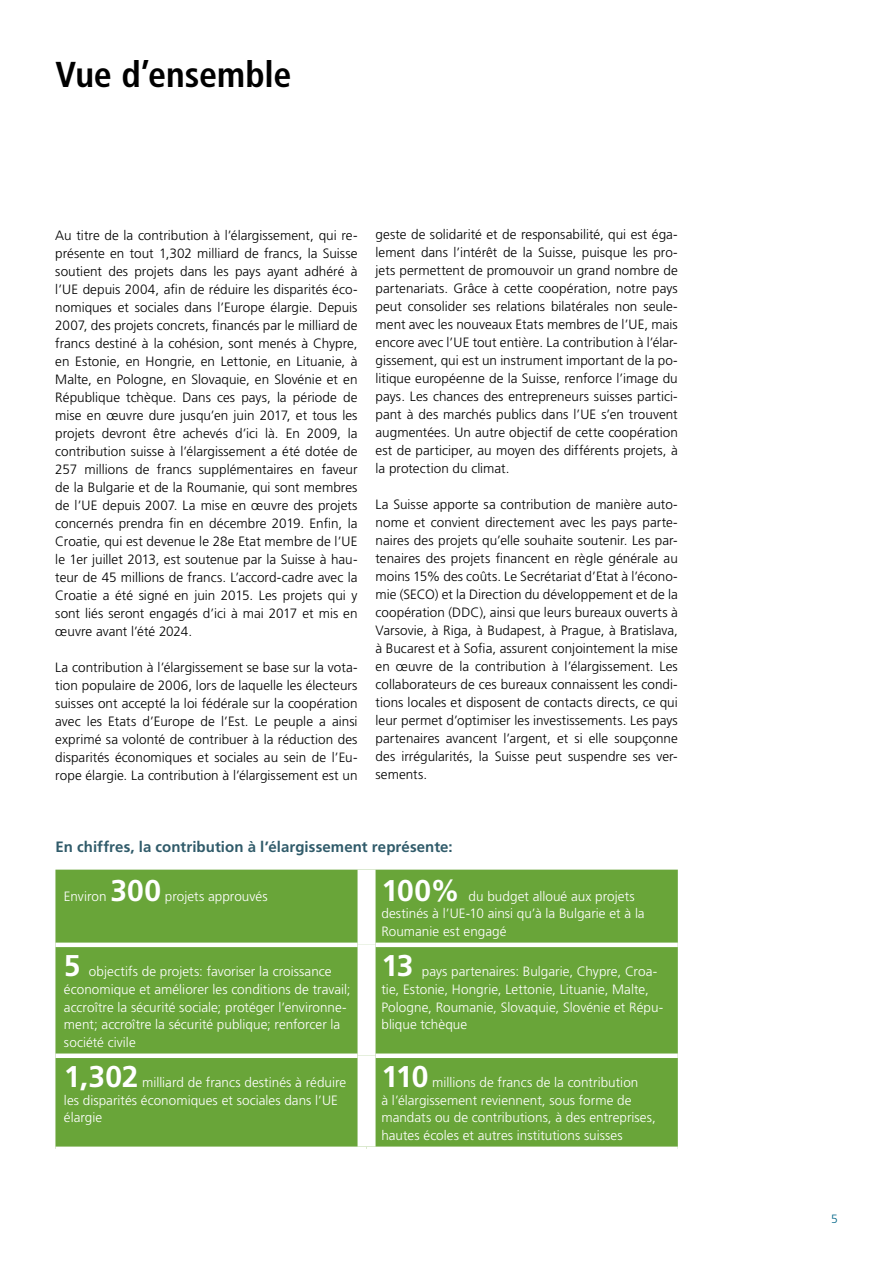
<style>
.page{position:relative;width:893px;height:1263px;background:#fff}
.page>*{position:absolute;margin:0;border:0;box-sizing:border-box;transform-origin:0 0}
.t1{font:700 condensed 36px "Frutiger LT Pro";letter-spacing:-.005em;color:#000}
.t2{font:700 30px "Frutiger LT Pro";letter-spacing:-.01em;color:#fff}
.t3{font:700 15px "Frutiger LT Pro";letter-spacing:.005em;color:#305b6a}
.t4{font:300 13.5px/18px "Frutiger LT Pro";color:#000;text-align:justify}
.t5{font:300 13.5px/17.9px "Frutiger LT Pro";color:#fff}
.t6{font:300 12px "Frutiger LT Pro";color:#006587}
</style>
<div class="page">
<div style="left:55px;top:870px;width:623px;height:276px;background:#69a539"></div>
<div style="left:55px;top:942px;width:303px;height:5px;background:#fff"></div>
<div style="left:376px;top:942px;width:302px;height:5px;background:#fff"></div>
<div style="left:55px;top:1053px;width:303px;height:5px;background:#fff"></div>
<div style="left:376px;top:1053px;width:302px;height:5px;background:#fff"></div>
<div style="left:358px;top:870px;width:18px;height:75px;background:#fff"></div>
<div style="left:358px;top:945px;width:18px;height:111px;background:#fff"></div>
<div style="left:358px;top:1056px;width:18px;height:90px;background:#fff"></div>
<h1 class="t1" style="left:55px;top:53px;width:238px">Vue d’ensemble</h1>
<p class="t4" style="left:55px;top:226px;width:304px">Au titre de la contribution à l’élargissement, qui re&shy;présente en tout 1,302 milliard de francs, la Suisse soutient des projets dans les pays ayant adhéré à l’UE depuis 2004, afin de réduire les disparités éco&shy;nomiques et sociales dans l’Europe élargie. Depuis 2007, des projets concrets, financés par le milliard de francs destiné à la cohésion, sont menés à Chypre, en Estonie, en Hongrie, en Lettonie, en Lituanie, à Malte, en Pologne, en Slovaquie, en Slovénie et en République tchèque. Dans ces pays, la période de mise en œuvre dure jusqu’en juin 2017, et tous les projets devront être achevés d’ici là. En 2009, la contribution suisse à l’élargissement a été dotée de 257 millions de francs supplémentaires en faveur de la Bulgarie et de la Roumanie, qui sont membres de l’UE depuis 2007. La mise en œuvre des projets concernés prendra fin en décembre 2019. Enfin, la Croatie, qui est devenue le 28e Etat membre de l’UE le 1er juillet 2013, est soutenue par la Suisse à hau&shy;teur de 45 millions de francs. L’accord-cadre avec la Croatie a été signé en juin 2015. Les projets qui y sont liés seront engagés d’ici à mai 2017 et mis en œuvre avant l’été 2024.</p>
<p class="t4" style="left:55px;top:658px;width:304px">La contribution à l’élargissement se base sur la vota&shy;tion populaire de 2006, lors de laquelle les électeurs suisses ont accepté la loi fédérale sur la coopération avec les Etats d’Europe de l’Est. Le peuple a ainsi exprimé sa volonté de contribuer à la réduction des disparités économiques et sociales au sein de l’Eu&shy;rope élargie. La contribution à l’élargissement est un</p>
<p class="t4" style="left:376px;top:226px;width:304px">geste de solidarité et de responsabilité, qui est éga&shy;lement dans l’intérêt de la Suisse, puisque les pro&shy;jets permettent de promouvoir un grand nombre de partenariats. Grâce à cette coopération, notre pays peut consolider ses relations bilatérales non seule&shy;ment avec les nouveaux Etats membres de l’UE, mais encore avec l’UE tout entière. La contribution à l’élar&shy;gissement, qui est un instrument important de la po&shy;litique européenne de la Suisse, renforce l’image du pays. Les chances des entrepreneurs suisses partici&shy;pant à des marchés publics dans l’UE s’en trouvent augmentées. Un autre objectif de cette coopération est de participer, au moyen des différents projets, à la protection du climat.</p>
<p class="t4" style="left:376px;top:496px;width:304px">La Suisse apporte sa contribution de manière auto&shy;nome et convient directement avec les pays parte&shy;naires des projets qu’elle souhaite soutenir. Les par&shy;tenaires des projets financent en règle générale au moins 15% des coûts. Le Secrétariat d’Etat à l’écono&shy;mie (SECO) et la Direction du développement et de la coopération (DDC), ainsi que leurs bureaux ouverts à Varsovie, à Riga, à Budapest, à Prague, à Bratislava, à Bucarest et à Sofia, assurent conjointement la mise en œuvre de la contribution à l’élargissement. Les collaborateurs de ces bureaux connaissent les condi&shy;tions locales et disposent de contacts directs, ce qui leur permet d’optimiser les investissements. Les pays partenaires avancent l’argent, et si elle soupçonne des irrégularités, la Suisse peut suspendre ses ver&shy;sements.</p>
<p class="t3" style="left:55px;top:838px;width:399px">En chiffres, la contribution à l’élargissement représente:</p>
<p class="t5" style="left:64px;top:887px;width:44px">Environ</p>
<h2 class="t2" style="left:110px;top:872px;width:52px">300</h2>
<p class="t5" style="left:165px;top:887px;width:104px">projets approuvés</p>
<h2 class="t2" style="left:381px;top:872px;width:80px">100%</h2>
<p class="t5" style="left:381px;top:887px;width:265px;text-indent:87px">du budget alloué aux projets destinés à l’UE-10 ainsi qu’à la Bulgarie et à la<br>Roumanie est engagé</p>
<h2 class="t2" style="left:64px;top:948px;width:18px">5</h2>
<p class="t5" style="left:64px;top:962px;width:288px;text-indent:25px">objectifs de projets: favoriser la croissance économique et améliorer les conditions de travail; accroître la sécurité sociale; protéger l’environne&shy;ment; accroître la sécurité publique; renforcer la société civile</p>
<h2 class="t2" style="left:64px;top:1059px;width:76px">1,302</h2>
<p class="t5" style="left:64px;top:1073px;width:284px;text-indent:78px">milliard de francs destinés à réduire les disparités économiques et sociales dans l’UE élargie</p>
<h2 class="t2" style="left:381px;top:948px;width:34px">13</h2>
<p class="t5" style="left:381px;top:962px;width:283px;text-indent:40px">pays partenaires: Bulgarie, Chypre, Croa&shy;tie, Estonie, Hongrie, Lettonie, Lituanie, Malte, Pologne, Roumanie, Slovaquie, Slovénie et Répu&shy;blique tchèque</p>
<h2 class="t2" style="left:381px;top:1059px;width:49px">110</h2>
<p class="t5" style="left:381px;top:1073px;width:276px;text-indent:51px">millions de francs de la contribution<br>à l’élargissement reviennent, sous forme de mandats ou de contributions, à des entreprises, hautes écoles et autres institutions suisses</p>
<p class="t6" style="left:831px;top:1211px;width:8px">5</p>
</div>
